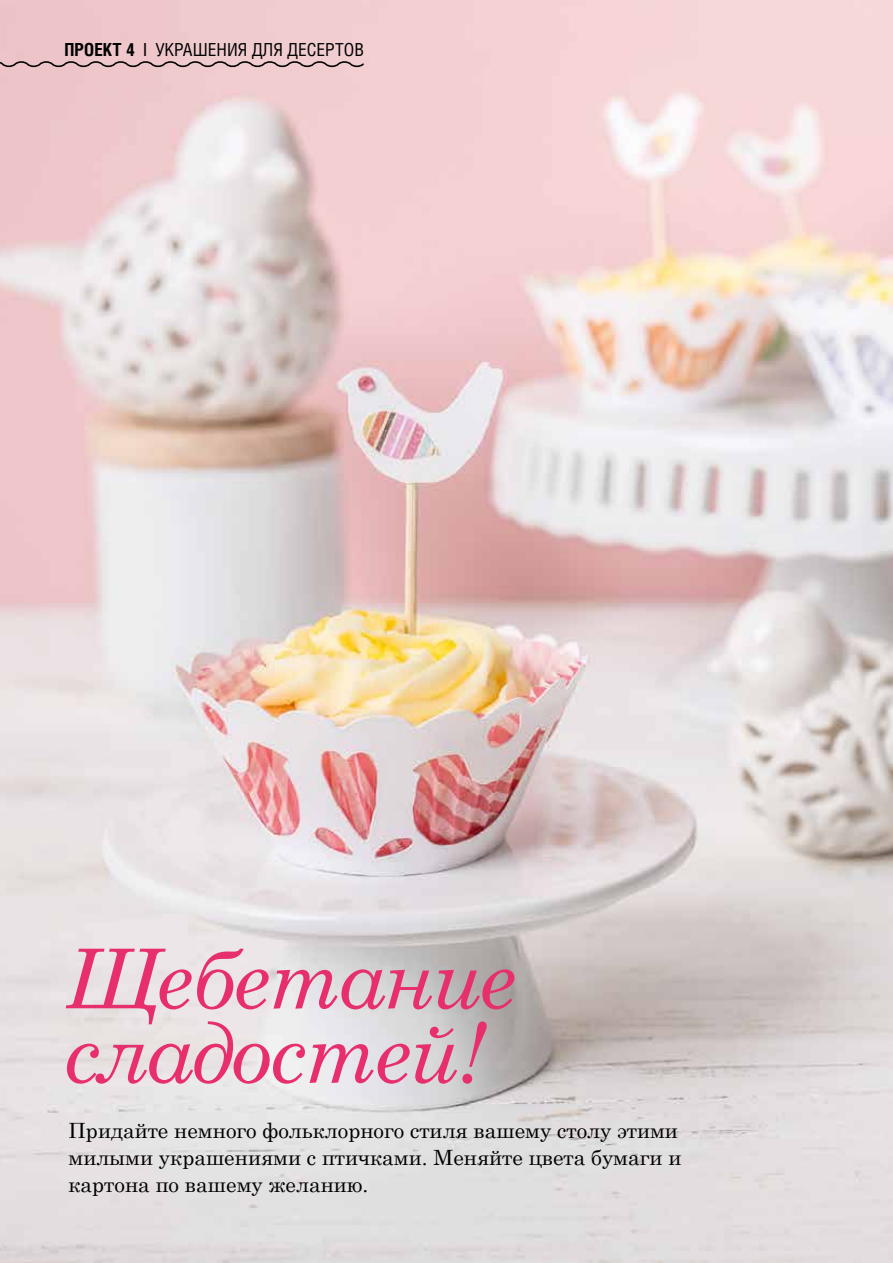
<style>
.page{position:relative;width:893px;height:1263px;background:#fff}
.page>*{position:absolute;margin:0;border:0;box-sizing:border-box;transform-origin:0 0}
.t1{font:italic 82.5px/74.2px "Century Schoolbook";letter-spacing:-.03em;color:#e82f6d}
.t2{font:21px/27px "Century Schoolbook";color:#000}
.t3{font:18px "Helios Cond C";color:#000}
.s1{font-weight:700}
</style>
<div class="page">
<img style="left:0;top:0;width:893px;height:1263px">
<svg style="left:0;top:59px;width:365px;height:10px;background:#c5a6a8"></svg>
<p class="t3" style="left:65px;top:38px;width:299px"><span class="s1">Проект 4 |</span> Украшения для десертов</p>
<h1 class="t1" style="left:64px;top:938px;width:454px">Щебетание сладостей!</h1>
<p class="t2" style="left:68px;top:1115px;width:614px">Придайте немного фольклорного стиля вашему столу этими милыми украшениями с птичками. Меняйте цвета бумаги и картона по вашему желанию.</p>
</div>
